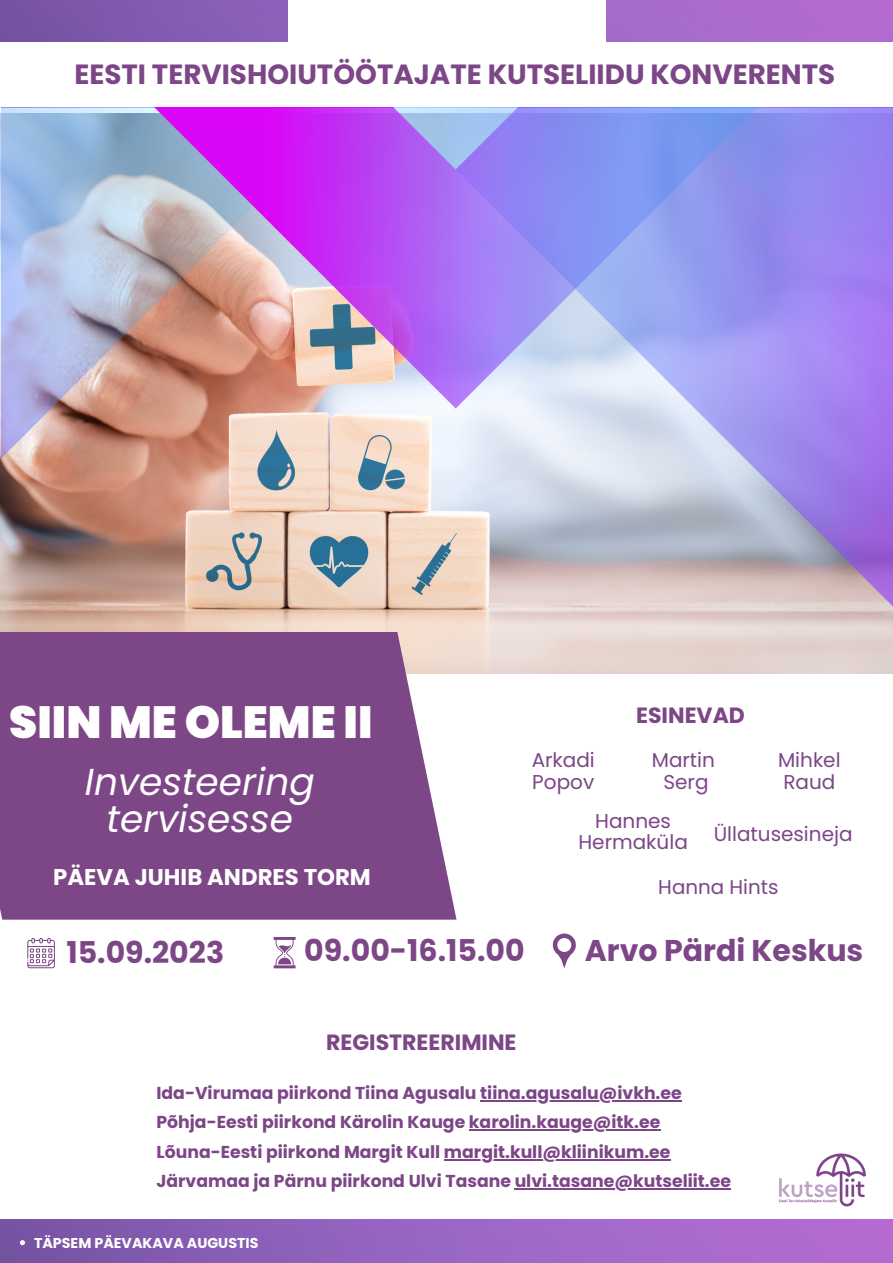
<style>
.page{position:relative;width:893px;height:1263px;background:#fff}
.page>*{position:absolute;margin:0;border:0;box-sizing:border-box;transform-origin:0 0}
.t1{font:900 45px "Poppins";color:#fff}
.t2{font:italic 37.5px/37.1px "Poppins";color:#fff;text-align:center}
.t3{font:700 30px "Poppins";color:#7c4687}
.t4{font:700 27.75px "Poppins";color:#7c4687}
.t5{font:700 22.8px "Poppins";color:#fff}
.t6{font:700 22.05px "Poppins";color:#7c4687}
.t7{font:20.02px/21.4px "Poppins";color:#7c4687}
.t8{font:19.88px "Poppins";color:#7c4687}
.t9{font:700 17.25px "Poppins";color:#7c4687}
.t10{font:700 14.25px "Poppins";color:#fff}
</style>
<div class="page">
<img style="left:0;top:114px;width:893px;height:560px">
<svg style="left:1px;top:408px;width:176px;height:51px;background:#c1928b"></svg>
<svg style="left:177px;top:408px;width:716px;height:216px;background:#ccbfcb"></svg>
<img style="left:1px;top:107px;width:892px;height:301px">
<img style="left:0;top:0;width:893px;height:42px">
<div style="left:288px;top:0;width:317px;height:74px;background:#fff"></div>
<div style="left:0;top:632px;width:456px;height:287px;background:#7c4687"></div>
<svg style="left:553px;top:933px;width:23px;height:35px"></svg>
<img style="left:0;top:1219px;width:893px;height:44px">
<img style="left:762px;top:1153px;width:121px;height:70px">
<svg style="left:27px;top:938px;width:28px;height:30px"></svg>
<svg style="left:274px;top:937px;width:22px;height:31px"></svg>
<hr style="left:480px;top:1100px;width:202px;height:2px;background:#7c4687">
<hr style="left:469px;top:1129px;width:191px;height:2px;background:#7c4687">
<hr style="left:444px;top:1159px;width:226px;height:1px;background:#7c4687">
<hr style="left:514px;top:1188px;width:217px;height:2px;background:#7c4687">
<svg style="left:20px;top:1240px;width:5px;height:5px"></svg>
<p class="t4" style="left:74px;top:55px;width:762px">EESTI TERVISHOIUTÖÖTAJATE KUTSELIIDU KONVERENTS</p>
<p class="t1" style="left:9px;top:690px;width:365px">SIIN ME OLEME II</p>
<p class="t6" style="left:636px;top:699px;width:110px">ESINEVAD</p>
<p class="t2" style="left:85px;top:763px;width:231px">Investeering tervisesse</p>
<p class="t5" style="left:53px;top:861px;width:319px">PÄEVA JUHIB ANDRES TORM</p>
<p class="t7" style="left:531px;top:750px;width:65px">Arkadi<br>Popov</p>
<p class="t7" style="left:652px;top:750px;width:65px">Martin</p>
<p class="t7" style="left:663px;top:771px;width:47px">Serg</p>
<p class="t7" style="left:778px;top:750px;width:64px">Mihkel<br>Raud</p>
<p class="t7" style="left:578px;top:810px;width:111px;text-align:center">Hannes<br>Hermaküla</p>
<p class="t7" style="left:713px;top:823px;width:140px">Üllatusesineja</p>
<p class="t8" style="left:658px;top:873px;width:122px">Hanna Hints</p>
<p class="t3" style="left:66px;top:932px;width:159px">15.09.2023</p>
<p class="t3" style="left:304px;top:930px;width:222px">09.00-16.15.00</p>
<p class="t3" style="left:585px;top:929px;width:280px">Arvo Pärdi Keskus</p>
<p class="t6" style="left:326px;top:1027px;width:192px">REGISTREERIMINE</p>
<p class="t9" style="left:156px;top:1081px;width:527px">Ida-Virumaa piirkond Tiina Agusalu tiina.agusalu@ivkh.ee</p>
<p class="t9" style="left:156px;top:1110px;width:505px">Põhja-Eesti piirkond Kärolin Kauge karolin.kauge@itk.ee</p>
<p class="t9" style="left:156px;top:1139px;width:515px">Lõuna-Eesti piirkond Margit Kull margit.kull@kliinikum.ee</p>
<p class="t9" style="left:156px;top:1169px;width:576px">Järvamaa ja Pärnu piirkond Ulvi Tasane ulvi.tasane@kutseliit.ee</p>
<p class="t10" style="left:34px;top:1233px;width:226px">TÄPSEM PÄEVAKAVA AUGUSTIS</p>
</div>
